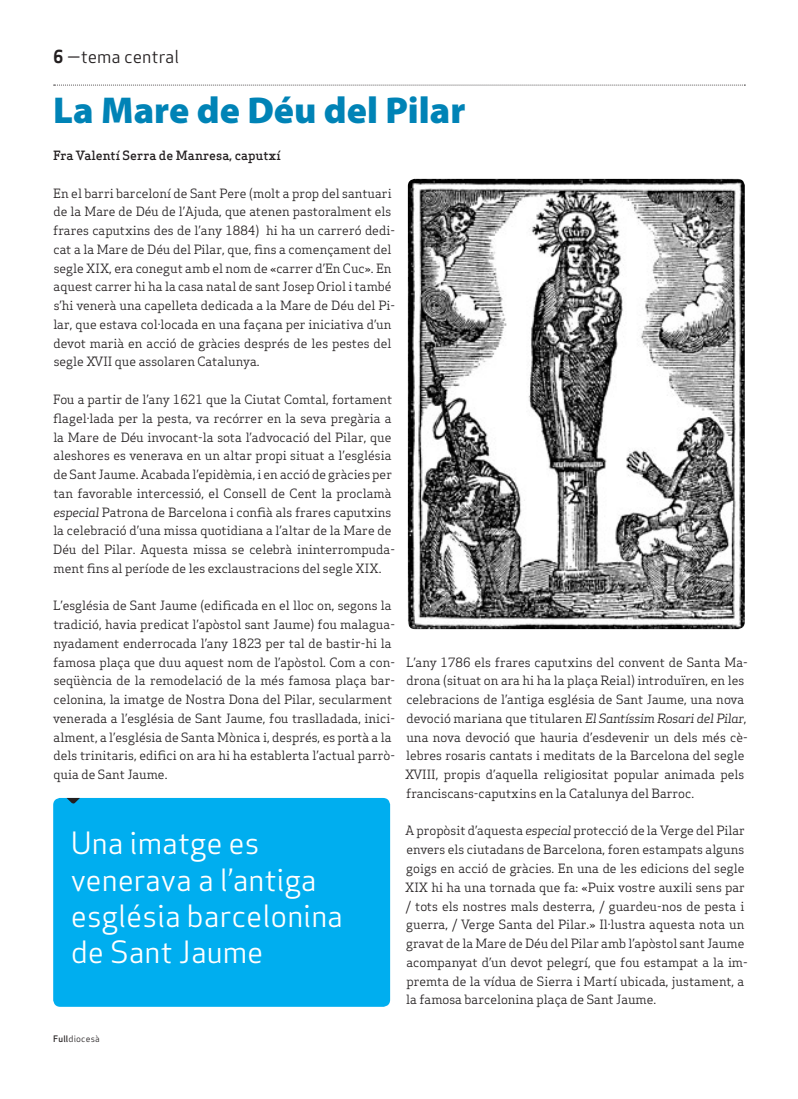
<style>
.page{position:relative;width:798px;height:1099px;background:#fff}
.page>*{position:absolute;margin:0;border:0;box-sizing:border-box;transform-origin:0 0}
.Titulars{font:900 37.5px "Myriad Pro";color:#0083b6}
.Pastilla_Destacat{font:30px/36.2px "Apex Sans Book T";color:#fff}
.Capçalera{font:17.5px "Apex Sans Book T";color:#231f20}
.Text_General{font:12.5px/18.8px "Apex Serif";color:#231f20}
.Autors{font:500 12.5px "Apex Serif";color:#231f20}
.Data_Peu{font:8.75px "Apex Sans Book T";letter-spacing:.02em;color:#231f20}
.s1{font-family:"Apex Sans Bold T"}
.s2{font-style:italic}
.s3{font-family:"Apex Sans Medium T"}
</style>
<div class="page">
<img style="left:407px;top:179px;width:337px;height:450px">
<svg style="left:54px;top:85px;width:691px;height:1px"></svg>
<div style="left:53px;top:798px;width:337px;height:208px;background:#00aeef;border-radius:7px"></div>
<svg style="left:67px;top:798px;width:13px;height:6px"></svg>
<p class="Capçalera" style="left:53px;top:46px;width:127px"><span class="s1">6</span> —tema central</p>
<p class="Titulars" style="left:53px;top:85px;width:413px">La Mare de Déu del Pilar</p>
<p class="Autors" style="left:53px;top:148px;width:229px">Fra Valentí Serra de Manresa, caputxí</p>
<p class="Text_General" style="left:53px;top:183px;width:343px">En el barri barceloní de Sant Pere (molt a prop del santuari de la Mare de Déu de l’Ajuda, que atenen pastoralment els frares caputxins des de l’any 1884) hi ha un carreró dedi&shy;cat a la Mare de Déu del Pilar, que, fins a començament del segle XIX, era conegut amb el nom de «carrer d’En Cuc». En aquest carrer hi ha la casa natal de sant Josep Oriol i també s’hi venerà una capelleta dedicada a la Mare de Déu del Pi&shy;lar, que estava col·locada en una façana per iniciativa d’un devot marià en acció de gràcies després de les pestes del segle XVII que assolaren Catalunya.</p>
<p class="Text_General" style="left:53px;top:390px;width:343px">Fou a partir de l’any 1621 que la Ciutat Comtal, fortament flagel·lada per la pesta, va recórrer en la seva pregària a la Mare de Déu invocant-la sota l’advocació del Pilar, que aleshores es venerava en un altar propi situat a l’església de Sant Jaume. Acabada l’epidèmia, i en acció de gràcies per tan favorable intercessió, el Consell de Cent la proclamà <span class="s2">especial</span> Patrona de Barcelona i confià als frares caputxins la celebració d’una missa quotidiana a l’altar de la Mare de Déu del Pilar. Aquesta missa se celebrà ininterrompuda&shy;ment fins al període de les exclaustracions del segle XIX.</p>
<p class="Text_General" style="left:53px;top:596px;width:343px">L’església de Sant Jaume (edificada en el lloc on, segons la tradició, havia predicat l’apòstol sant Jaume) fou malagua&shy;nyadament enderrocada l’any 1823 per tal de bastir-hi la famosa plaça que duu aquest nom de l’apòstol. Com a con&shy;seqüència de la remodelació de la més famosa plaça bar&shy;celonina, la imatge de Nostra Dona del Pilar, secularment venerada a l’església de Sant Jaume, fou traslladada, inici&shy;alment, a l’església de Santa Mònica i, després, es portà a la dels trinitaris, edifici on ara hi ha establerta l’actual parrò&shy;quia de Sant Jaume.</p>
<p class="Pastilla_Destacat" style="left:71px;top:824px;width:273px">Una imatge es venerava a l’antiga església barcelonina de Sant Jaume</p>
<p class="Data_Peu" style="left:53px;top:1032px;width:48px"><span class="s3">Full</span>diocesà</p>
<p class="Text_General" style="left:405px;top:652px;width:344px">L’any 1786 els frares caputxins del convent de Santa Ma&shy;drona (situat on ara hi ha la plaça Reial) introduïren, en les celebracions de l’antiga església de Sant Jaume, una nova devoció mariana que titularen <span class="s2">El Santíssim Rosari del Pilar</span>, una nova devoció que hauria d’esdevenir un dels més cè&shy;lebres rosaris cantats i meditats de la Barcelona del segle XVIII, propis d’aquella religiositat popular animada pels franciscans-caputxins en la Catalunya del Barroc.</p>
<p class="Text_General" style="left:405px;top:821px;width:344px">A propòsit d’aquesta <span class="s2">especial</span> protecció de la Verge del Pilar envers els ciutadans de Barcelona, foren estampats alguns goigs en acció de gràcies. En una de les edicions del segle XIX hi ha una tornada que fa: «Puix vostre auxili sens par / tots els nostres mals desterra, / guardeu-nos de pesta i guerra, / Verge Santa del Pilar.» Il·lustra aquesta nota un gravat de la Mare de Déu del Pilar amb l’apòstol sant Jaume acompanyat d’un devot pelegrí, que fou estampat a la im&shy;premta de la vídua de Sierra i Martí ubicada, justament, a la famosa barcelonina plaça de Sant Jaume.</p>
</div>
